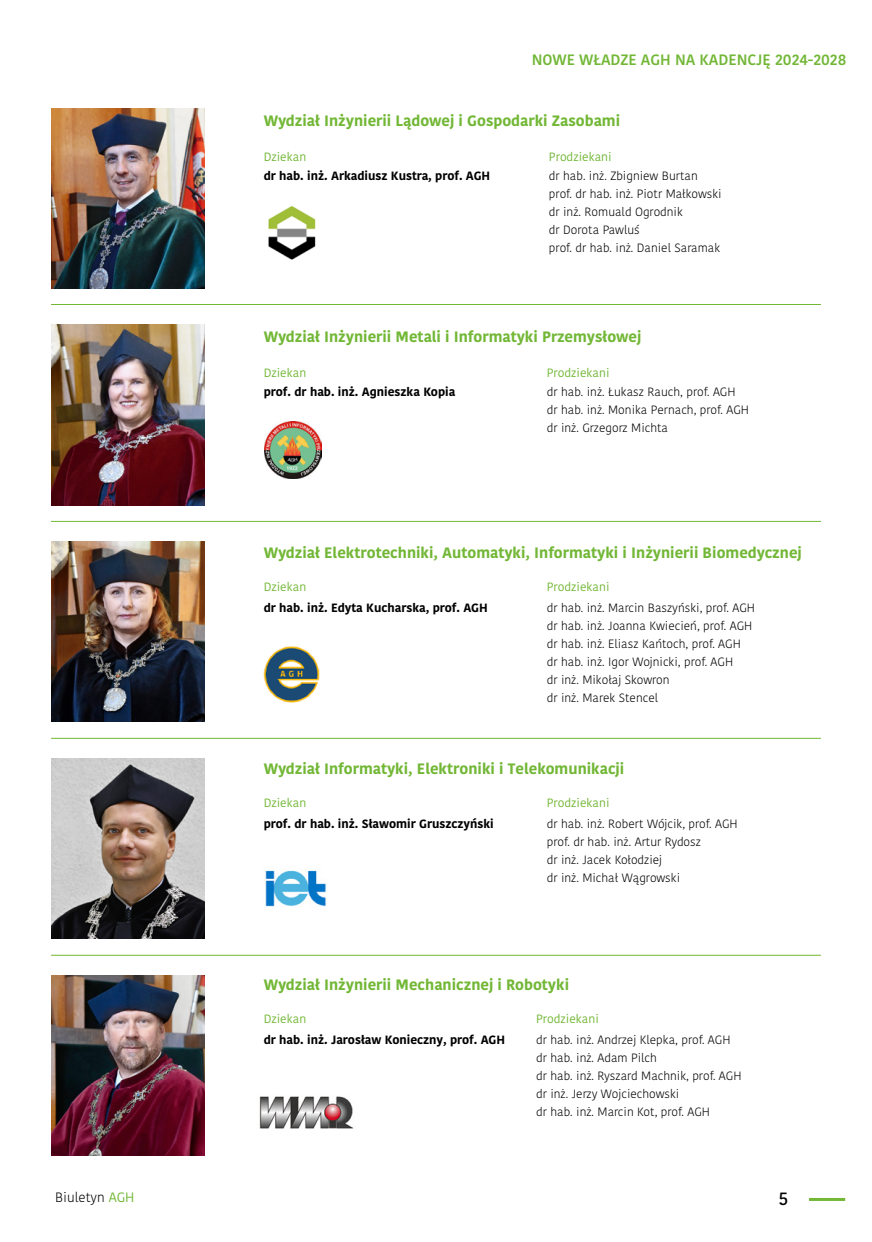
<style>
.page{position:relative;width:872px;height:1242px;background:#fff}
.page>*{position:absolute;margin:0;border:0;box-sizing:border-box;transform-origin:0 0}
.t1{font:500 18px "Kohinoor Bangla";color:#000}
.t2{font:700 15px "Kohinoor Bangla";color:#72b736}
.t3{font:600 15px "Kohinoor Bangla";color:#72b736}
.t4{font:300 13.5px "Kohinoor Bangla";color:#000}
.t5{font:300 12px/18px "Kohinoor Bangla";color:#000}
.t6{font:700 12px "Kohinoor Bangla";color:#000}
.t7{font:12px "Kohinoor Bangla";color:#72b736}
.s1{font-weight:400;color:#72b736}
</style>
<div class="page">
<hr style="left:809px;top:1198px;width:36px;height:3px;background:#72b736">
<img style="left:51px;top:108px;width:153px;height:180px">
<img style="left:51px;top:325px;width:153px;height:180px">
<img style="left:51px;top:542px;width:153px;height:180px">
<img style="left:51px;top:759px;width:153px;height:180px">
<img style="left:51px;top:975px;width:153px;height:180px">
<hr style="left:51px;top:304px;width:770px;height:1px;background:#72b736">
<hr style="left:51px;top:521px;width:770px;height:1px;background:#72b736">
<hr style="left:51px;top:738px;width:770px;height:1px;background:#72b736">
<hr style="left:51px;top:955px;width:770px;height:1px;background:#72b736">
<img style="left:259px;top:1096px;width:94px;height:33px">
<img style="left:265px;top:870px;width:61px;height:37px">
<img style="left:263px;top:646px;width:57px;height:57px">
<img style="left:265px;top:421px;width:57px;height:57px">
<img style="left:268px;top:205px;width:48px;height:55px">
<p class="t3" style="left:532px;top:47px;width:88px">NOWE WŁADZE</p>
<p class="t3" style="left:641px;top:47px;width:88px">AGH NA KADEN</p>
<p class="t3" style="left:747px;top:47px;width:100px">CJĘ 2024-2028</p>
<p class="t2" style="left:264px;top:108px;width:358px">Wydział Inżynierii Lądowej i Gospodarki Zasobami</p>
<p class="t7" style="left:264px;top:147px;width:44px">Dziekan</p>
<p class="t6" style="left:264px;top:165px;width:228px">dr hab. inż. Arkadiusz Kustra, prof. AGH</p>
<p class="t7" style="left:549px;top:147px;width:64px">Prodziekani</p>
<p class="t5" style="left:549px;top:167px;width:174px">dr hab. inż. Zbigniew Burtan prof. dr hab. inż. Piotr Małkowski dr inż. Romuald Ogrodnik<br>dr Dorota Pawluś<br>prof. dr hab. inż. Daniel Saramak</p>
<p class="t2" style="left:264px;top:324px;width:379px">Wydział Inżynierii Metali i Informatyki Przemysłowej</p>
<p class="t7" style="left:264px;top:363px;width:44px">Dziekan</p>
<p class="t6" style="left:264px;top:381px;width:193px">prof. dr hab. inż. Agnieszka Kopia</p>
<p class="t7" style="left:547px;top:363px;width:64px">Prodziekani</p>
<p class="t5" style="left:547px;top:383px;width:204px">dr hab. inż. Łukasz Rauch, prof. AGH dr hab. inż. Monika Pernach, prof. AGH dr inż. Grzegorz Michta</p>
<p class="t2" style="left:264px;top:540px;width:540px">Wydział Elektrotechniki, Automatyki, Informatyki i Inżynierii Biomedycznej</p>
<p class="t7" style="left:264px;top:578px;width:44px">Dziekan</p>
<p class="t6" style="left:264px;top:597px;width:225px">dr hab. inż. Edyta Kucharska, prof. AGH</p>
<p class="t7" style="left:547px;top:578px;width:64px">Prodziekani</p>
<p class="t5" style="left:547px;top:599px;width:210px">dr hab. inż. Marcin Baszyński, prof. AGH dr hab. inż. Joanna Kwiecień, prof. AGH dr hab. inż. Eliasz Kańtoch, prof. AGH<br>dr hab. inż. Igor Wojnicki, prof. AGH<br>dr inż. Mikołaj Skowron<br>dr inż. Marek Stencel</p>
<p class="t2" style="left:264px;top:756px;width:362px">Wydział Informatyki, Elektroniki i Telekomunikacji</p>
<p class="t7" style="left:264px;top:794px;width:44px">Dziekan</p>
<p class="t6" style="left:264px;top:813px;width:232px">prof. dr hab. inż. Sławomir Gruszczyński</p>
<p class="t7" style="left:547px;top:794px;width:64px">Prodziekani</p>
<p class="t5" style="left:547px;top:815px;width:192px">dr hab. inż. Robert Wójcik, prof. AGH prof. dr hab. inż. Artur Rydosz<br>dr inż. Jacek Kołodziej<br>dr inż. Michał Wągrowski</p>
<p class="t2" style="left:264px;top:972px;width:307px">Wydział Inżynierii Mechanicznej i Robotyki</p>
<p class="t7" style="left:264px;top:1010px;width:44px">Dziekan</p>
<p class="t6" style="left:264px;top:1029px;width:243px">dr hab. inż. Jarosław Konieczny, prof. AGH</p>
<p class="t7" style="left:536px;top:1010px;width:64px">Prodziekani</p>
<p class="t5" style="left:536px;top:1031px;width:207px">dr hab. inż. Andrzej Klepka, prof. AGH dr hab. inż. Adam Pilch<br>dr hab. inż. Ryszard Machnik, prof. AGH dr inż. Jerzy Wojciechowski<br>dr hab. inż. Marcin Kot, prof. AGH</p>
<p class="t4" style="left:55px;top:1187px;width:81px">Biuletyn <span class="s1">AGH</span></p>
<h1 class="t1" style="left:778px;top:1184px;width:11px">5</h1>
</div>
